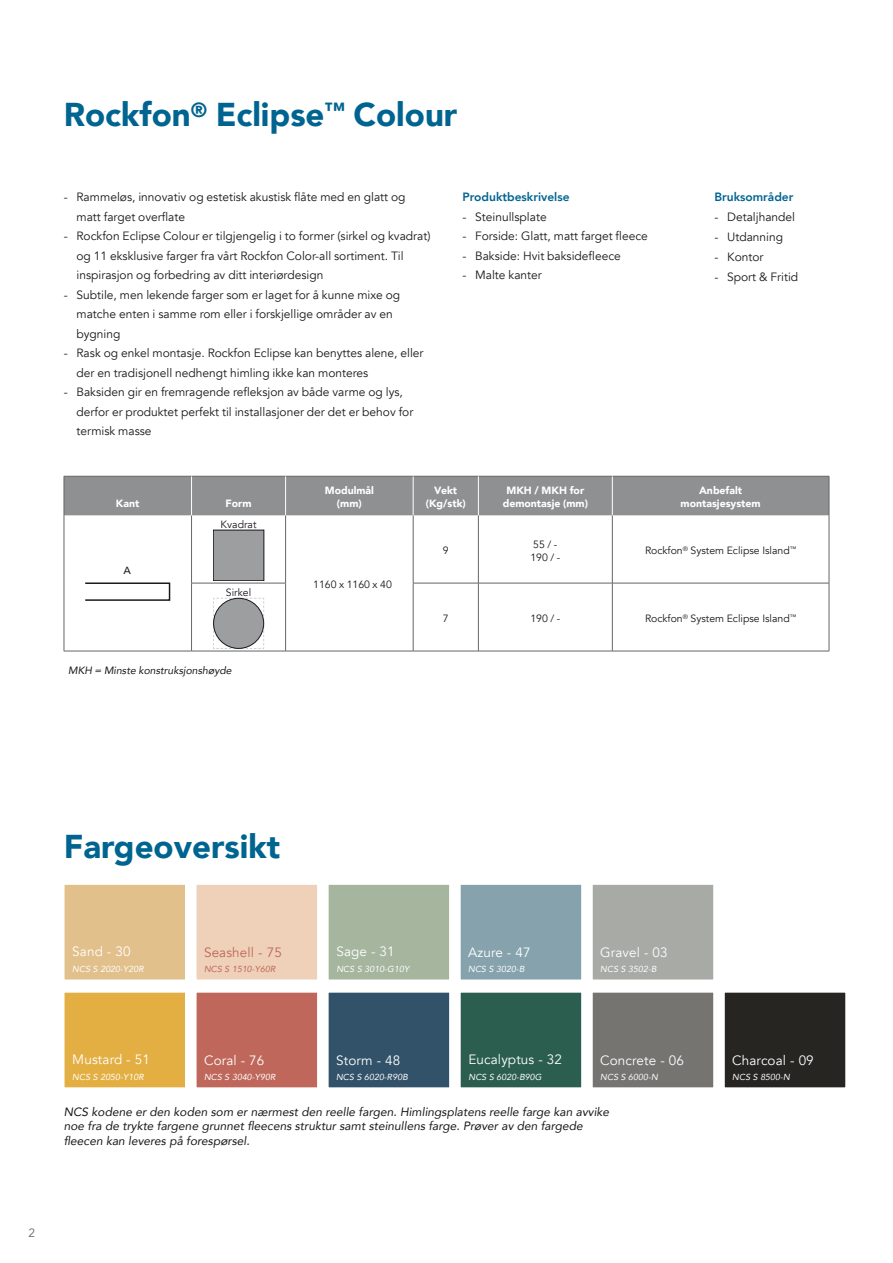
<style>
.page{position:relative;width:893px;height:1263px;background:#fff}
.page>*{position:absolute;margin:0;border:0;box-sizing:border-box;transform-origin:0 0}
.t1{font:900 33px "Avenir";color:#006490}
.t2{font:13.5px "Avenir";letter-spacing:.01em;color:#fff}
.t3{font:13.5px "Avenir";letter-spacing:.01em;color:#bf675a}
.t4{font:12px/19.5px "Avenir";color:#1a171c}
.t5{font:italic 12px/14.4px "Avenir";color:#1a171c}
.t6{font:800 12px "Avenir";color:#006490}
.t7{font:12px "Avenir";color:#646567}
.t8{font:10.5px/12.6px "Avenir";color:#1a171c}
.t9{font:900 10.5px/12.6px "Avenir";color:#fff;text-align:center}
.t10{font:italic 10.5px "Avenir";color:#1a171c}
.t11{font:10.35px "Frutiger";color:#1a171c}
.t12{font:italic 8.7px "Avenir";letter-spacing:.01em;color:#fff}
.t13{font:italic 8.7px "Avenir";letter-spacing:.01em;color:#bf675a}
</style>
<div class="page">
<div style="left:65px;top:477px;width:764px;height:38px;background:#8f9092"></div>
<hr style="left:64px;top:476px;width:1px;height:39px;background:#646567">
<hr style="left:64px;top:476px;width:128px;height:1px;background:#646567">
<hr style="left:192px;top:476px;width:94px;height:1px;background:#646567">
<hr style="left:286px;top:476px;width:127px;height:1px;background:#646567">
<hr style="left:413px;top:476px;width:65px;height:1px;background:#646567">
<hr style="left:478px;top:476px;width:134px;height:1px;background:#646567">
<hr style="left:612px;top:476px;width:217px;height:1px;background:#646567">
<hr style="left:829px;top:476px;width:1px;height:39px;background:#646567">
<hr style="left:64px;top:515px;width:1px;height:68px;background:#646567">
<hr style="left:64px;top:583px;width:1px;height:68px;background:#646567">
<hr style="left:191px;top:515px;width:1px;height:68px;background:#646567">
<hr style="left:191px;top:583px;width:1px;height:68px;background:#646567">
<hr style="left:191px;top:583px;width:95px;height:1px;background:#646567">
<hr style="left:285px;top:515px;width:1px;height:68px;background:#646567">
<hr style="left:285px;top:583px;width:1px;height:68px;background:#646567">
<hr style="left:413px;top:515px;width:1px;height:68px;background:#646567">
<hr style="left:413px;top:583px;width:1px;height:68px;background:#646567">
<hr style="left:413px;top:583px;width:65px;height:1px;background:#646567">
<hr style="left:478px;top:515px;width:1px;height:68px;background:#646567">
<hr style="left:478px;top:583px;width:1px;height:68px;background:#646567">
<hr style="left:478px;top:583px;width:134px;height:1px;background:#646567">
<hr style="left:612px;top:515px;width:1px;height:68px;background:#646567">
<hr style="left:612px;top:583px;width:1px;height:68px;background:#646567">
<hr style="left:612px;top:583px;width:217px;height:1px;background:#646567">
<hr style="left:829px;top:515px;width:1px;height:68px;background:#646567">
<hr style="left:829px;top:583px;width:1px;height:68px;background:#646567">
<hr style="left:64px;top:651px;width:128px;height:1px;background:#646567">
<hr style="left:192px;top:651px;width:94px;height:1px;background:#646567">
<hr style="left:286px;top:651px;width:127px;height:1px;background:#646567">
<hr style="left:413px;top:651px;width:65px;height:1px;background:#646567">
<hr style="left:478px;top:651px;width:134px;height:1px;background:#646567">
<hr style="left:612px;top:651px;width:217px;height:1px;background:#646567">
<hr style="left:191px;top:476px;width:1px;height:39px;background:#fff">
<hr style="left:285px;top:476px;width:1px;height:39px;background:#fff">
<hr style="left:413px;top:476px;width:1px;height:39px;background:#fff">
<hr style="left:478px;top:476px;width:1px;height:39px;background:#fff">
<hr style="left:612px;top:476px;width:1px;height:39px;background:#fff">
<div style="left:85px;top:582px;width:85px;height:19px;border:1px solid #1a171c"></div>
<div style="left:213px;top:530px;width:51px;height:51px;background:#9d9ea0"></div>
<div style="left:213px;top:530px;width:51px;height:51px;border:1px solid #1a171c"></div>
<svg style="left:213px;top:598px;width:51px;height:51px"></svg>
<div style="left:214px;top:598px;width:50px;height:50px;background:#9d9ea0;border-radius:50%"></div>
<div style="left:213px;top:598px;width:51px;height:51px;border:1px solid #1a171c;border-radius:50%"></div>
<div style="left:196px;top:884px;width:122px;height:96px;background:#eed1b8"></div>
<div style="left:196px;top:884px;width:122px;height:96px;border:1px solid #fff"></div>
<div style="left:196px;top:992px;width:122px;height:96px;background:#bf675a"></div>
<div style="left:196px;top:992px;width:122px;height:96px;border:1px solid #fff"></div>
<div style="left:64px;top:992px;width:122px;height:96px;background:#e4af42"></div>
<div style="left:64px;top:884px;width:122px;height:96px;background:#e2c08b"></div>
<div style="left:64px;top:884px;width:122px;height:96px;border:1px solid #fff"></div>
<div style="left:460px;top:884px;width:122px;height:96px;background:#86a2ad"></div>
<div style="left:460px;top:884px;width:122px;height:96px;border:1px solid #fff"></div>
<div style="left:328px;top:992px;width:122px;height:96px;background:#325269"></div>
<div style="left:460px;top:992px;width:122px;height:96px;background:#2c5e50"></div>
<div style="left:328px;top:884px;width:122px;height:96px;background:#a5b59e"></div>
<div style="left:328px;top:884px;width:122px;height:96px;border:1px solid #fff"></div>
<div style="left:592px;top:992px;width:122px;height:96px;background:#767471"></div>
<div style="left:592px;top:992px;width:122px;height:96px;border:1px solid #fff"></div>
<div style="left:592px;top:884px;width:122px;height:96px;background:#a8aaa5"></div>
<div style="left:592px;top:884px;width:122px;height:96px;border:1px solid #fff"></div>
<div style="left:724px;top:992px;width:122px;height:96px;background:#262522"></div>
<h1 class="t1" style="left:64px;top:87px;width:395px">Rockfon<sup>®</sup> Eclipse<sup>™</sup> Colour</h1>
<p class="t4" style="left:77px;top:188px;width:330px;text-indent:-13px">- Rammeløs, innovativ og estetisk akustisk flåte med en glatt og matt farget overflate</p>
<p class="t4" style="left:77px;top:227px;width:355px;text-indent:-13px">- Rockfon Eclipse Colour er tilgjengelig i to former (sirkel og kvadrat) og 11 eksklusive farger fra vårt Rockfon Color-all sortiment. Til inspirasjon og forbedring av ditt interiørdesign</p>
<p class="t4" style="left:77px;top:285px;width:325px;text-indent:-13px">- Subtile, men lekende farger som er laget for å kunne mixe og matche enten i samme rom eller i forskjellige områder av en bygning</p>
<p class="t4" style="left:77px;top:344px;width:349px;text-indent:-13px">- Rask og enkel montasje. Rockfon Eclipse kan benyttes alene, eller der en tradisjonell nedhengt himling ikke kan monteres</p>
<p class="t4" style="left:77px;top:383px;width:338px;text-indent:-13px">- Baksiden gir en fremragende refleksjon av både varme og lys, derfor er produktet perfekt til installasjoner der det er behov for termisk masse</p>
<p class="t6" style="left:462px;top:188px;width:109px">Produktbeskrivelse</p>
<p class="t4" style="left:462px;top:207px;width:86px">- Steinullsplate</p>
<p class="t4" style="left:462px;top:227px;width:187px">- Forside: Glatt, matt farget fleece</p>
<p class="t4" style="left:462px;top:246px;width:160px">- Bakside: Hvit baksidefleece</p>
<p class="t4" style="left:462px;top:266px;width:81px">- Malte kanter</p>
<p class="t6" style="left:714px;top:188px;width:81px">Bruksområder</p>
<p class="t4" style="left:714px;top:207px;width:82px">- Detaljhandel</p>
<p class="t4" style="left:714px;top:227px;width:70px">- Utdanning</p>
<p class="t4" style="left:714px;top:247px;width:51px">- Kontor</p>
<p class="t4" style="left:714px;top:267px;width:85px">- Sport &amp; Fritid</p>
<p class="t9" style="left:116px;top:497px;width:25px">Kant</p>
<p class="t9" style="left:225px;top:497px;width:28px">Form</p>
<p class="t11" style="left:124px;top:564px;width:9px">A</p>
<p class="t8" style="left:221px;top:518px;width:37px">Kvadrat</p>
<p class="t8" style="left:226px;top:586px;width:27px">Sirkel</p>
<p class="t10" style="left:68px;top:664px;width:165px">MKH = Minste konstruksjonshøyde</p>
<p class="t9" style="left:325px;top:484px;width:51px">Modulmål (mm)</p>
<p class="t9" style="left:426px;top:484px;width:42px">Vekt (Kg/stk)</p>
<p class="t9" style="left:503px;top:484px;width:87px">MKH / MKH for demontasje (mm)</p>
<p class="t9" style="left:681px;top:484px;width:82px">Anbefalt montasjesystem</p>
<p class="t8" style="left:313px;top:579px;width:80px">1160 x 1160 x 40</p>
<p class="t8" style="left:443px;top:545px;width:7px">9</p>
<p class="t8" style="left:530px;top:538px;width:31px">55 / -<br>190 / -</p>
<p class="t8" style="left:645px;top:545px;width:153px">Rockfon<sup>®</sup> System Eclipse Island<sup>™</sup></p>
<p class="t8" style="left:443px;top:613px;width:7px">7</p>
<p class="t8" style="left:530px;top:613px;width:31px">190 / -</p>
<p class="t8" style="left:645px;top:613px;width:153px">Rockfon<sup>®</sup> System Eclipse Island<sup>™</sup></p>
<h1 class="t1" style="left:64px;top:818px;width:218px">Fargeoversikt</h1>
<p class="t2" style="left:72px;top:944px;width:60px">Sand - 30</p>
<p class="t12" style="left:72px;top:963px;width:73px">NCS S 2020-Y20R</p>
<p class="t3" style="left:204px;top:944px;width:79px">Seashell - 75</p>
<p class="t13" style="left:204px;top:964px;width:73px">NCS S 1510-Y60R</p>
<p class="t2" style="left:336px;top:944px;width:60px">Sage - 31</p>
<p class="t12" style="left:336px;top:963px;width:74px">NCS S 3010-G10Y</p>
<p class="t2" style="left:468px;top:944px;width:64px">Azure - 47</p>
<p class="t12" style="left:468px;top:964px;width:58px">NCS S 3020-B</p>
<p class="t2" style="left:600px;top:944px;width:69px">Gravel - 03</p>
<p class="t12" style="left:600px;top:964px;width:58px">NCS S 3502-B</p>
<p class="t2" style="left:72px;top:1051px;width:79px">Mustard - 51</p>
<p class="t12" style="left:72px;top:1071px;width:73px">NCS S 2050-Y10R</p>
<p class="t2" style="left:204px;top:1052px;width:62px">Coral - 76</p>
<p class="t12" style="left:204px;top:1071px;width:73px">NCS S 3040-Y90R</p>
<p class="t2" style="left:336px;top:1052px;width:66px">Storm - 48</p>
<p class="t12" style="left:336px;top:1071px;width:73px">NCS S 6020-R90B</p>
<p class="t2" style="left:468px;top:1051px;width:95px">Eucalyptus - 32</p>
<p class="t12" style="left:468px;top:1071px;width:75px">NCS S 6020-B90G</p>
<p class="t2" style="left:600px;top:1052px;width:85px">Concrete - 06</p>
<p class="t12" style="left:600px;top:1071px;width:59px">NCS S 6000-N</p>
<p class="t5" style="left:64px;top:1104px;width:547px">NCS kodene er den koden som er nærmest den reelle fargen. Himlingsplatens reelle farge kan avvike noe fra de trykte fargene grunnet fleecens struktur samt steinullens farge. Prøver av den fargede fleecen kan leveres på forespørsel.</p>
<p class="t7" style="left:29px;top:1226px;width:8px">2</p>
<p class="t2" style="left:732px;top:1052px;width:83px">Charcoal - 09</p>
<p class="t12" style="left:732px;top:1071px;width:59px">NCS S 8500-N</p>
</div>
